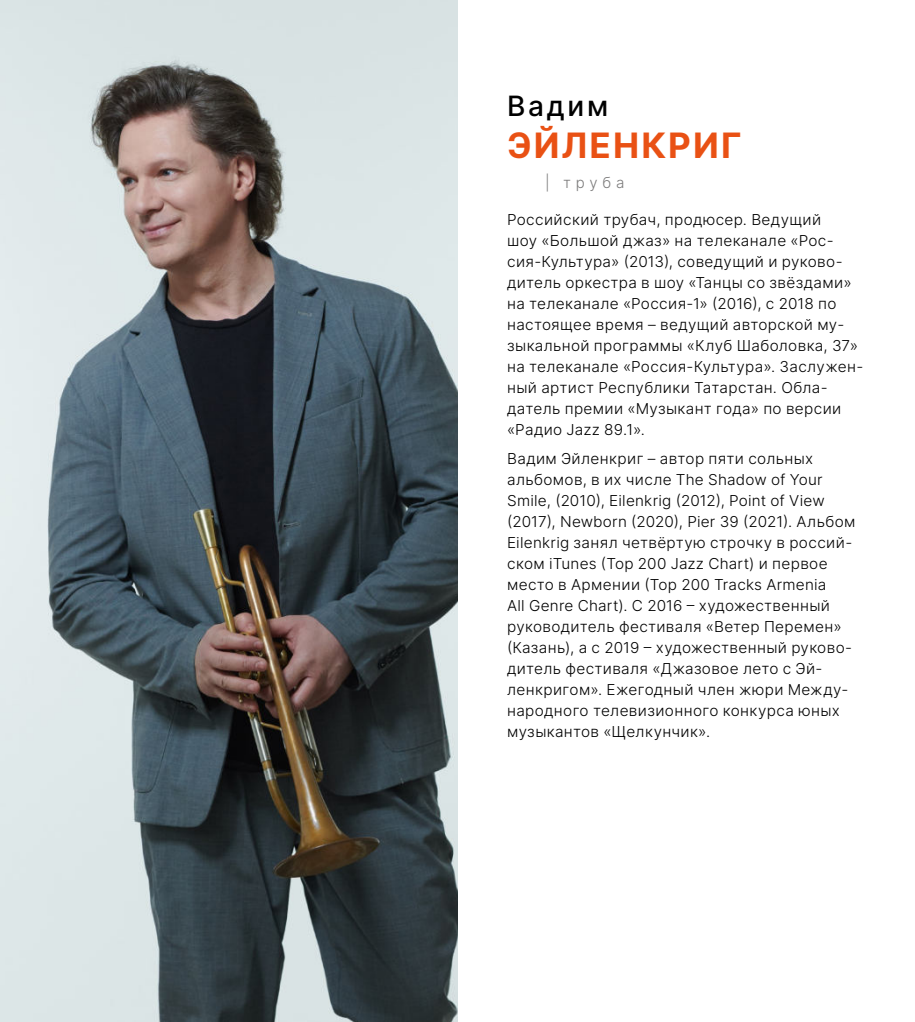
<style>
.page{position:relative;width:915px;height:1022px;background:#fff}
.page>*{position:absolute;margin:0;border:0;box-sizing:border-box;transform-origin:0 0}
.t1{font:700 35px "Inter";letter-spacing:.06em;color:#e95114}
.t2{font:500 28px "Inter";letter-spacing:.1em;color:#000}
.t3{font:300 15.05px/21px "Inter";letter-spacing:.02em;color:#000}
.t4{font:300 15.05px "Inter";letter-spacing:.32em;color:#7c7b7b}
</style>
<div class="page">
<img style="left:0;top:0;width:457px;height:1022px">
<h2 class="t2" style="left:507px;top:90px;width:103px">Вадим</h2>
<h1 class="t1" style="left:507px;top:125px;width:235px">ЭЙЛЕНКРИГ</h1>
<p class="t4" style="left:545px;top:174px;width:81px">| труба</p>
<p class="t3" style="left:507px;top:209px;width:358px">Российский трубач, продюсер. Ведущий<br>шоу «Большой джаз» на телеканале «Рос&shy;сия-Культура» (2013), соведущий и руково&shy;дитель оркестра в шоу «Танцы со звёздами» на телеканале «Россия-1» (2016), с 2018 по настоящее время – ведущий авторской му&shy;зыкальной программы «Клуб Шаболовка, 37» на телеканале «Россия-Культура». Заслужен&shy;ный артист Республики Татарстан. Обла&shy;датель премии «Музыкант года» по версии «Радио Jazz 89.1».</p>
<p class="t3" style="left:507px;top:448px;width:350px">Вадим Эйленкриг – автор пяти сольных альбомов, в их числе The Shadow of Your Smile, (2010), Eilenkrig (2012), Point of View (2017), Newborn (2020), Pier 39 (2021). Альбом Eilenkrig занял четвёртую строчку в россий&shy;ском iTunes (Top 200 Jazz Chart) и первое место в Армении (Top 200 Tracks Armenia<br>All Genre Chart). С 2016 – художественный руководитель фестиваля «Ветер Перемен» (Казань), а с 2019 – художественный руково&shy;дитель фестиваля «Джазовое лето с Эй&shy;ленкригом». Ежегодный член жюри Между&shy;народного телевизионного конкурса юных музыкантов «Щелкунчик».</p>
</div>
